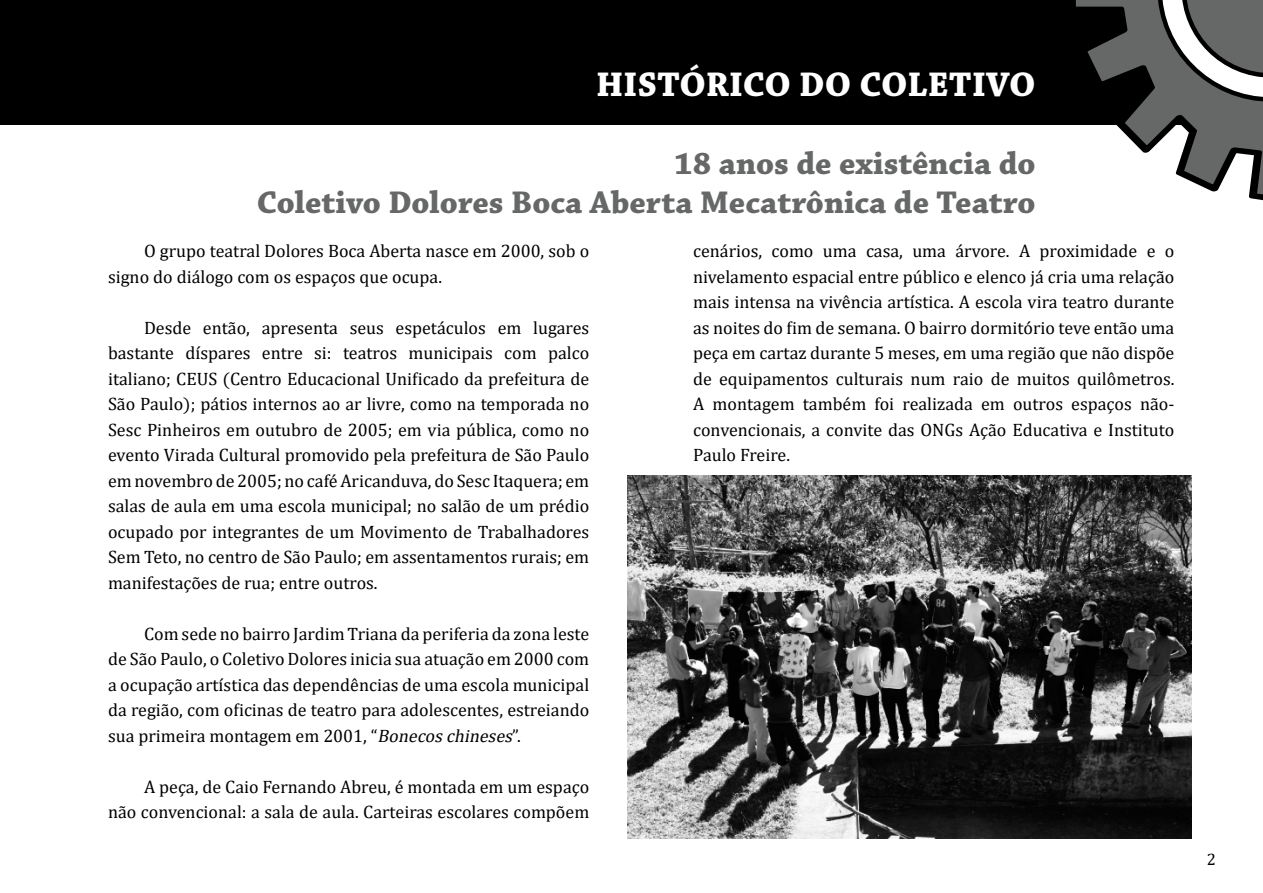
<style>
.page{position:relative;width:1263px;height:893px;background:#fff}
.page>*{position:absolute;margin:0;border:0;box-sizing:border-box;transform-origin:0 0}
.t1{font:700 36px "Chaparral Pro";color:#fff}
.t2{font:700 33px/39px "Chaparral Pro";color:#666767;text-align:right}
.t3{font:18px/25.5px "Cambria Math";color:#000;text-align:justify}
.t4{font:16.5px "Cambria Math";color:#000}
.s1{font-style:italic}
</style>
<div class="page">
<div style="left:0;top:0;width:1263px;height:124px;background:#000"></div>
<svg style="left:1068px;top:0;width:195px;height:201px"></svg>
<img style="left:628px;top:476px;width:564px;height:363px">
<h1 class="t1" style="left:596px;top:63px;width:441px">HISTÓRICO DO COLETIVO</h1>
<h2 class="t2" style="left:257px;top:145px;width:780px">18 anos de existência do<br>Coletivo Dolores Boca Aberta Mecatrônica de Teatro</h2>
<p class="t3" style="left:108px;top:238px;width:483px;text-indent:36px">O grupo teatral Dolores Boca Aberta nasce em 2000, sob o signo do diálogo com os espaços que ocupa.</p>
<p class="t3" style="left:108px;top:315px;width:483px;text-indent:36px">Desde então, apresenta seus espetáculos em lugares bastante díspares entre si: teatros municipais com palco italiano; CEUS (Centro Educacional Unificado da prefeitura de São Paulo); pátios internos ao ar livre, como na temporada no Sesc Pinheiros em outubro de 2005; em via pública, como no evento Virada Cultural promovido pela prefeitura de São Paulo em novembro de 2005; no café Aricanduva, do Sesc Itaquera; em salas de aula em uma escola municipal; no salão de um prédio ocupado por integrantes de um Movimento de Trabalhadores Sem Teto, no centro de São Paulo; em assentamentos rurais; em manifestações de rua; entre outros.</p>
<p class="t3" style="left:108px;top:621px;width:483px;text-indent:36px">Com sede no bairro Jardim Triana da periferia da zona leste de São Paulo, o Coletivo Dolores inicia sua atuação em 2000 com a ocupação artística das dependências de uma escola municipal da região, com oficinas de teatro para adolescentes, estreiando sua primeira montagem em 2001, “<span class="s1">Bonecoschineses</span>”.</p>
<p class="t3" style="left:108px;top:774px;width:483px;text-align:right">A peça, de Caio Fernando Abreu, é montada em um espaço<br>não convencional: a sala de aula. Carteiras escolares compõem</p>
<p class="t3" style="left:693px;top:238px;width:483px">cenários, como uma casa, uma árvore. A proximidade e o nivelamento espacial entre público e elenco já cria uma relação mais intensa na vivência artística. A escola vira teatro durante as noites do fim de semana. O bairro dormitório teve então uma peça em cartaz durante 5 meses, em uma região que não dispõe de equipamentos culturais num raio de muitos quilômetros.<br>A montagem também foi realizada em outros espaços não&shy;convencionais, a convite das ONGs Ação Educativa e Instituto Paulo Freire.</p>
<p class="t4" style="left:1207px;top:849px;width:11px">2</p>
</div>
